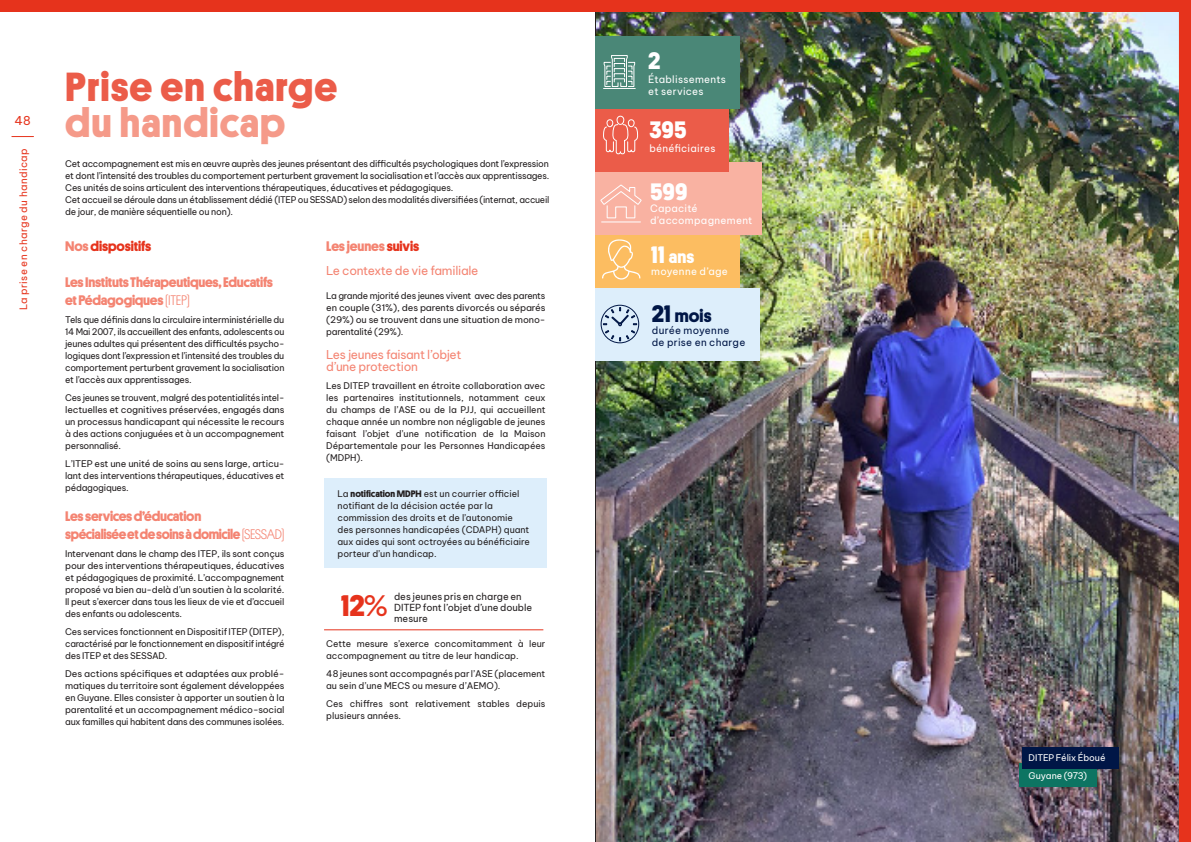
<style>
.page{position:relative;width:1191px;height:842px;background:#fff}
.page>*{position:absolute;margin:0;border:0;box-sizing:border-box;transform-origin:0 0}
.Titre_-_Rubrique{font:700 41px "Platform";letter-spacing:.025em;color:#eb5c49}
.Titre_-_Rubrique-2{font:700 41px "Platform";letter-spacing:.025em;color:#f59a89}
.texte_courant{font:700 30px "Platform";color:#e6331c}
.Titres_2{font:700 24px "Platform";color:#fff}
.Titres_2-2{font:700 18px "Platform";color:#001646}
.Titres_2-3{font:700 18px "Platform";color:#fff}
.texte_courant-2{font:700 14px/18px "Platform";letter-spacing:-.02em;color:#f48472}
.texte_courant-3{font:700 14px "Platform";letter-spacing:-.01em;color:#e6331c}
.texte_courant-4{font:12px "Be Vietnam Pro";letter-spacing:-.02em;color:#f48472}
.pagination_2{font:12px "Be Vietnam Pro";color:#e6331c}
.Titres_2-4{font:10px/12px "Be Vietnam Pro";letter-spacing:.025em;color:#fff}
.Titres_2-5{font:10px "Be Vietnam Pro";letter-spacing:.025em;color:#001646}
.pagination_2-2{font:10px "Be Vietnam Pro";letter-spacing:.04em;color:#e6331c}
.texte_courant-5{font:9.6px/11px "Be Vietnam Pro";letter-spacing:-.005em;color:#231f20}
.texte_courant-6{font:9px/12px "Be Vietnam Pro";letter-spacing:-.02em;color:#231f20;text-align:justify}
.sous-titre{font:9px/12px "Be Vietnam Pro";color:#231f20}
.texte_courant-7{font:9px/12px "Be Vietnam Pro";letter-spacing:-.02em;color:#231f20;text-align:justify;scale:1.05 1}
.texte_courant-8{font:9px/12px "Be Vietnam Pro";letter-spacing:-.02em;color:#231f20;text-align:justify;scale:1.04 1}
.sous-titre-2{font:9px "Be Vietnam Pro";letter-spacing:-.005em;color:#fff}
.s1{color:#f48472}
.s2{font-weight:300}
.s3{color:#e6331c}
.s4{font-family:"Platform";font-weight:700;font-size:9.5px}
.s5{font-weight:400}
.s6{font-size:24px}
</style>
<div class="page">
<img style="left:596px;top:11px;width:582px;height:831px">
<svg style="left:12px;top:136px;width:22px;height:1px"></svg>
<div style="left:0;top:0;width:1191px;height:11px;background:#e6331c"></div>
<div style="left:325px;top:477px;width:222px;height:90px;background:#ddeefb"></div>
<hr style="left:324px;top:629px;width:219px;height:1px;background:#e6331c">
<svg style="left:1178px;top:11px;width:13px;height:831px;background:#de3823"></svg>
<div style="left:595px;top:225px;width:144px;height:72px;background:#fcbd61"></div>
<div style="left:595px;top:162px;width:166px;height:72px;background:#f9b2a2"></div>
<div style="left:595px;top:99px;width:134px;height:72px;background:#eb5c49"></div>
<svg style="left:603px;top:116px;width:35px;height:38px"></svg>
<svg style="left:602px;top:239px;width:38px;height:41px"></svg>
<div style="left:595px;top:36px;width:144px;height:72px;background:#4a8777"></div>
<svg style="left:603px;top:55px;width:33px;height:34px"></svg>
<svg style="left:600px;top:184px;width:42px;height:39px"></svg>
<div style="left:595px;top:288px;width:164px;height:72px;background:#ddeefb"></div>
<div style="left:600px;top:305px;width:39px;height:38px;border:1px solid #001646;border-radius:50%"></div>
<svg style="left:603px;top:307px;width:34px;height:34px"></svg>
<div style="left:1019px;top:763px;width:77px;height:23px;background:#0d7462"></div>
<div style="left:1022px;top:747px;width:97px;height:21px;background:#001646"></div>
<p class="pagination_2" style="left:15px;top:110px;width:18px">48</p>
<p class="pagination_2-2" style="left:15px;top:310px;width:163px;rotate:-90deg">La prise en charge du handicap</p>
<p class="Titre_-_Rubrique" style="left:65px;top:56px;width:273px">Prise en charge</p>
<p class="Titre_-_Rubrique-2" style="left:65px;top:92px;width:222px">du handicap</p>
<p class="texte_courant-6" style="left:65px;top:156px;width:485px">Cet accompagnement est mis en œuvre auprès des jeunes présentant des difficultés psychologiques dont l’expression et dont l’intensité des troubles du comportement perturbent gravement la socialisation et l’accès aux apprentissages.<br>Ces unités de soins articulent des interventions thérapeutiques, éducatives et pédagogiques.</p>
<p class="texte_courant-6" style="left:65px;top:192px;width:486px">Cet accueil se déroule dans un établissement dédié (ITEP ou SESSAD) selon des modalités diversifiées (internat, accueil de jour, de manière séquentielle ou non).</p>
<p class="texte_courant-3" style="left:65px;top:235px;width:88px"><span class="s1">Nos</span> dispositifs</p>
<p class="texte_courant-2" style="left:65px;top:272px;width:209px">Les Instituts Thérapeutiques, Educatifs et Pédagogiques <span class="s2">(ITEP)</span></p>
<p class="texte_courant-6" style="left:65px;top:312px;width:221px">Tels que définis dans la circulaire interministérielle du 14 Mai 2007, ils accueillent des enfants, adolescents ou jeunes adultes qui présentent des difficultés psycho&shy;logiques dont l’expression et l’intensité des troubles du comportement perturbent gravement la socialisation et l’accès aux apprentissages.</p>
<p class="texte_courant-6" style="left:65px;top:390px;width:221px">Ces jeunes se trouvent, malgré des potentialités intel&shy;lectuelles et cognitives préservées, engagés dans un processus handicapant qui nécessite le recours à des actions conjuguées et à un accompagnement personnalisé.</p>
<p class="texte_courant-8" style="left:65px;top:456px;width:212px">L’ITEP est une unité de soins au sens large, articu&shy;lant des interventions thérapeutiques, éducatives et pédagogiques.</p>
<p class="texte_courant-2" style="left:65px;top:506px;width:138px">Les services d’éducation</p>
<p class="texte_courant-2" style="left:65px;top:524px;width:221px">spécialisée et de soins à domicile <span class="s2">(SESSAD)</span></p>
<p class="texte_courant-6" style="left:65px;top:546px;width:221px;text-align:left">Intervenant dans le champ des ITEP, ils sont conçus pour des interventions thérapeutiques, éducatives et pédagogiques de proximité. L’accompagnement proposé va bien au-delà d’un soutien à la scolarité.<br>Il peut s’exercer dans tous les lieux de vie et d’accueil des enfants ou adolescents.</p>
<p class="texte_courant-6" style="left:65px;top:624px;width:221px">Ces services fonctionnent en Dispositif ITEP (DITEP), caractérisé par le fonctionnement en dispositif intégré des ITEP et des SESSAD.</p>
<p class="texte_courant-7" style="left:65px;top:666px;width:210px">Des actions spécifiques et adaptées aux problé&shy;matiques du territoire sont également développées en Guyane. Elles consister à apporter un soutien à la parentalité et un accompagnement médico-social aux familles qui habitent dans des communes isolées.</p>
<p class="texte_courant-2" style="left:326px;top:236px;width:95px">Les jeunes <span class="s3">suivis</span></p>
<p class="texte_courant-4" style="left:326px;top:260px;width:154px">Le contexte de vie familiale</p>
<p class="texte_courant-6" style="left:326px;top:288px;width:221px">La grande mjorité des jeunes vivent avec des parents en couple (31%), des parents divorcés ou séparés (29%) ou se trouvent dans une situation de mono&shy;parentalité (29%).</p>
<p class="texte_courant-4" style="left:326px;top:344px;width:137px">Les jeunes faisant l’objet</p>
<p class="texte_courant-4" style="left:326px;top:356px;width:93px">d’une protection</p>
<p class="sous-titre" style="left:326px;top:378px;width:221px;text-align:justify">Les DITEP travaillent en étroite collaboration avec les partenaires institutionnels, notamment ceux du champs de l’ASE ou de la PJJ, qui accueillent chaque année un nombre non négligable de jeunes faisant l’objet d’une notification de la Maison Départementale pour les Personnes Handicapées (MDPH).</p>
<p class="sous-titre" style="left:337px;top:486px;width:194px">La <span class="s4">notification MDPH</span> est un courrier officiel notifiant de la décision actée par la commission des droits et de l’autonomie des personnes handicapées (CDAPH) quant aux aides qui sont octroyées au bénéficiaire porteur d’un handicap.</p>
<p class="texte_courant" style="left:341px;top:583px;width:48px">12<span class="s5">%</span></p>
<p class="texte_courant-5" style="left:394px;top:590px;width:140px">des jeunes pris en charge en<br>DITEP font l’objet d’une double mesure</p>
<p class="sous-titre" style="left:326px;top:636px;width:221px">Cette mesure s’exerce concomitamment à leur accompagnement au titre de leur handicap.</p>
<p class="sous-titre" style="left:326px;top:666px;width:221px">48 jeunes sont accompagnés par l’ASE (placement au sein d’une MECS ou mesure d’AEMO).</p>
<p class="sous-titre" style="left:326px;top:696px;width:221px">Ces chiffres sont relativement stables depuis plusieurs années.</p>
<p class="Titres_2" style="left:648px;top:43px;width:14px">2</p>
<p class="Titres_2-4" style="left:648px;top:72px;width:79px">Établissements</p>
<p class="Titres_2-4" style="left:648px;top:84px;width:57px">et services</p>
<p class="Titres_2" style="left:649px;top:112px;width:39px">395</p>
<p class="Titres_2-4" style="left:649px;top:141px;width:68px">bénéficiaires</p>
<p class="Titres_2" style="left:650px;top:174px;width:39px">599</p>
<p class="Titres_2-4" style="left:650px;top:201px;width:104px">Capacité d’accompagnement</p>
<p class="Titres_2-3" style="left:651px;top:244px;width:45px"><span class="s6">11</span> ans</p>
<p class="Titres_2-4" style="left:651px;top:265px;width:78px">moyenne d’age</p>
<p class="Titres_2-2" style="left:652px;top:302px;width:61px"><span class="s6">21</span> mois</p>
<p class="Titres_2-5" style="left:652px;top:322px;width:79px">durée moyenne</p>
<p class="Titres_2-5" style="left:652px;top:334px;width:95px">de prise en charge</p>
<p class="sous-titre-2" style="left:1028px;top:750px;width:78px">DITEP Félix Éboué</p>
<p class="sous-titre-2" style="left:1028px;top:768px;width:60px">Guyane (973)</p>
</div>
